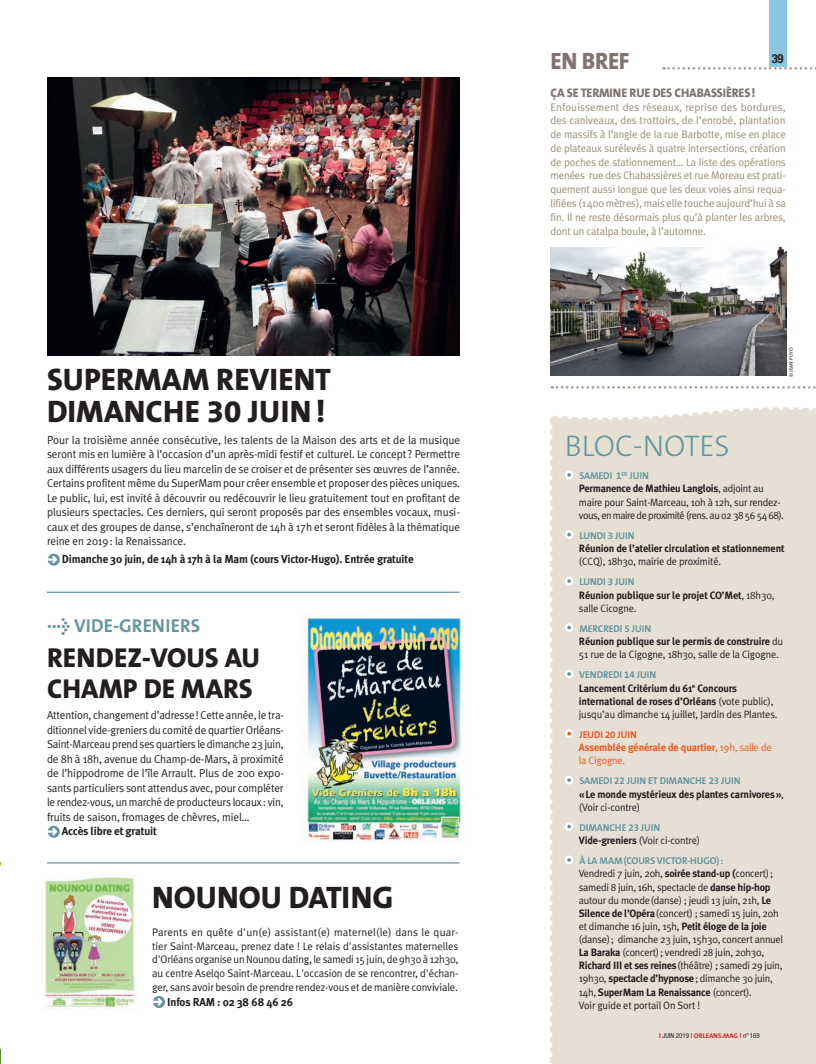
<style>
.page{position:relative;width:816px;height:1064px;background:#fff}
.page>*{position:absolute;margin:0;border:0;box-sizing:border-box;transform-origin:0 0}
.t1{font:800 31.25px/31.2px "The Sans B8";color:#231f20}
.t2{font:300 30px "The Sans B3";color:#65959f}
.t3{font:800 27.5px/31.2px "The Sans B8";color:#231f20}
.t4{font:800 23.75px "The Sans B8";letter-spacing:-.015em;color:#817470}
.t5{font:700 18.75px "The Sans B7";color:#65959f}
.t6{font:800 12.5px "The Sans B8";letter-spacing:-.015em;color:#817470}
.t7{font:700 condensed 12.5px "Helvetica Neue";color:#231f20}
.t8{font:11.5px/14.5px "Meta Plus Normal";letter-spacing:-.01em;color:#231f20;text-align:justify}
.t9{font:11.5px/14.5px "Meta Plus Normal";letter-spacing:-.01em;color:#231f20;text-align:justify;scale:.96 1}
.t10{font:700 11.5px "Meta Plus";letter-spacing:-.015em;color:#231f20}
.t11{font:11px/13.8px "Meta Plus Normal";letter-spacing:-.01em;color:#988d75;text-align:justify}
.t12{font:11px/13.8px "Meta Plus Normal";letter-spacing:-.01em;color:#231f20;text-align:justify}
.t13{font:10.62px/13.1px "Meta Plus Normal";letter-spacing:-.025em;color:#231f20}
.t14{font:700 10.62px/13.1px "Meta Plus";letter-spacing:-.015em;color:#231f20}
.t15{font:700 10.62px "Meta Plus";letter-spacing:-.015em;color:#f15921}
.t16{font:10.62px "Meta Plus Normal";letter-spacing:-.015em;color:#f15921}
.t17{font:700 10px "The Sans B7";letter-spacing:-.005em;color:#65959f}
.t18{font:700 10px "The Sans B7";letter-spacing:.005em;color:#f15921}
.t19{font:condensed 6.88px "Helvetica Neue";color:#231f20}
.t20{font:5px "The Sans B5 Plain";letter-spacing:-.005em;color:#231f20}
.s1{font-family:"Meta Plus"}
.s2{font-family:"Meta Plus Normal";font-weight:400}
.s3{font-family:"Meta Plus";font-weight:700}
.s4{font-weight:700;color:#d1232a}
.s5{font-family:"The Sans B7";font-weight:700;font-stretch:normal;color:#d1232a}
</style>
<div class="page">
<svg style="left:663px;top:67px;width:153px;height:3px"></svg>
<div style="left:768px;top:0;width:18px;height:66px;background:#8ac7e2"></div>
<img style="left:47px;top:78px;width:412px;height:277px">
<hr style="left:47px;top:591px;width:412px;height:2px;background:#65959f">
<svg style="left:551px;top:386px;width:265px;height:2px"></svg>
<svg style="left:48px;top:825px;width:12px;height:12px"></svg>
<svg style="left:47px;top:827px;width:10px;height:8px"></svg>
<svg style="left:48px;top:553px;width:12px;height:12px"></svg>
<svg style="left:47px;top:555px;width:10px;height:8px"></svg>
<img style="left:550px;top:247px;width:236px;height:128px">
<img style="left:303px;top:617px;width:160px;height:226px">
<img style="left:0;top:862px;width:1px;height:201px">
<img style="left:44px;top:877px;width:91px;height:132px">
<svg style="left:153px;top:996px;width:12px;height:12px"></svg>
<svg style="left:153px;top:998px;width:10px;height:7px"></svg>
<hr style="left:47px;top:862px;width:412px;height:1px;background:#65959f">
<div style="left:550px;top:407px;width:266px;height:657px;background:#e6e0d4"></div>
<h1 class="t1" style="left:47px;top:365px;width:285px">SUPERMAM REVIENT<br>DIMANCHE 30 JUIN!</h1>
<p class="t8" style="left:47px;top:432px;width:415px">Pour la troisième année consécutive, les talents de la Maison des arts et de la musique seront mis en lumière à l’occasion d’un après-midi festif et culturel. Le concept? Permettre aux différents usagers du lieu marcelin de se croiser et de présenter ses œuvres de l’année.<br>Certains profitent même du SuperMam pour créer ensemble et proposer des pièces uniques.<br>Le public, lui, est invité à découvrir ou redécouvrir le lieu gratuitement tout en profitant de plusieurs spectacles. Ces derniers, qui seront proposés par des ensembles vocaux, musi&shy;caux et des groupes de danse, s’enchaîneront de 14h à 17h et seront fidèles à la thématique reine en 2019: la Renaissance.</p>
<p class="t10" style="left:62px;top:552px;width:353px">Dimanche 30 juin, de 14h à 17h à la Mam (cours Victor-Hugo). Entrée gratuite</p>
<h3 class="t5" style="left:47px;top:616px;width:155px"><span class="s1">&gt;</span> VIDE-GRENIERS</h3>
<h3 class="t3" style="left:47px;top:643px;width:214px">RENDEZ-VOUS AU<br>CHAMP DE MARS</h3>
<p class="t9" style="left:47px;top:708px;width:248px">Attention, changement d’adresse! Cette année, le tra&shy;ditionnel vide-greniers du comité de quartier Orléans-Saint-Marceau prend ses quartiers le dimanche 23 juin, de 8h à 18h, avenue du Champ-de-Mars, à proximité de l’hippodrome de l’île Arrault. Plus de 200 expo&shy;sants particuliers sont attendus avec, pour compléter le rendez-vous, un marché de producteurs locaux: vin, fruits de saison, fromages de chèvres, miel…</p>
<p class="t10" style="left:62px;top:824px;width:96px">Accès libre et gratuit</p>
<h1 class="t1" style="left:152px;top:883px;width:242px">NOUNOU DATING</h1>
<p class="t12" style="left:152px;top:925px;width:308px">Parents en quête d'un(e) assistant(e) maternel(le) dans le quar&shy;tier Saint-Marceau, prenez date ! Le relais d'assistantes maternelles d'Orléans organise un Nounou dating, le samedi 15 juin, de 9h30 à 12h30, au centre Aselqo Saint-Marceau. L'occasion de se rencontrer, d'échan&shy;ger, sans avoir besoin de prendre rendez-vous et de manière conviviale.</p>
<p class="t10" style="left:167px;top:994px;width:127px">Infos RAM : 02 38 68 46 26</p>
<h3 class="t4" style="left:550px;top:49px;width:81px">EN BREF</h3>
<p class="t6" style="left:550px;top:86px;width:206px">ÇA SE TERMINE RUE DES CHABASSIÈRES!</p>
<p class="t11" style="left:550px;top:100px;width:237px">Enfouissement des réseaux, reprise des bordures, des caniveaux, des trottoirs, de l’enrobé, plantation de massifs à l’angle de la rue Barbotte, mise en place de plateaux surélevés à quatre intersections, création de poches de stationnement… La liste des opérations menées rue des Chabassières et rue Moreau est prati&shy;quement aussi longue que les deux voies ainsi requa&shy;lifiées (1400 mètres), mais elle touche aujourd’hui à sa fin. Il ne reste désormais plus qu’à planter les arbres, dont un catalpa boule, à l’automne.</p>
<p class="t7" style="left:771px;top:51px;width:13px">39</p>
<p class="t20" style="left:788px;top:377px;width:30px;rotate:-90deg">© JEAN PUYO</p>
<h2 class="t2" style="left:564px;top:429px;width:166px">BLOC-NOTES</h2>
<p class="t17" style="left:579px;top:470px;width:71px">SAMEDI 1<sup>ER</sup> JUIN</p>
<p class="t14" style="left:578px;top:482px;width:186px">Permanence de Mathieu Langlois<span class="s2">, adjoint au</span></p>
<p class="t13" style="left:578px;top:495px;width:207px">maire pour Saint-Marceau, 10h à 12h, sur rendez&shy;vous, en maire de proximité (rens. au 02 38 56 54 68).</p>
<p class="t17" style="left:579px;top:530px;width:57px">LUNDI 3 JUIN</p>
<p class="t14" style="left:578px;top:542px;width:207px">Réunion de l’atelier circulation et stationnement</p>
<p class="t13" style="left:578px;top:555px;width:144px">(CCQ), 18h30, mairie de proximité.</p>
<p class="t17" style="left:579px;top:576px;width:57px">LUNDI 3 JUIN</p>
<p class="t14" style="left:578px;top:588px;width:197px">Réunion publique sur le projet CO’Met<span class="s2">, 18h30,</span></p>
<p class="t13" style="left:578px;top:601px;width:59px">salle Cicogne.</p>
<p class="t17" style="left:579px;top:623px;width:73px">MERCREDI 5 JUIN</p>
<p class="t14" style="left:578px;top:635px;width:206px">Réunion publique sur le permis de construire <span class="s2">du</span></p>
<p class="t13" style="left:578px;top:648px;width:201px">51 rue de la Cigogne, 18h30, salle de la Cigogne.</p>
<p class="t17" style="left:579px;top:669px;width:78px">VENDREDI 14 JUIN</p>
<p class="t14" style="left:578px;top:681px;width:196px">Lancement Critérium du 61<sup>e</sup> Concours international de roses d’Orléans <span class="s2">(vote public),</span></p>
<p class="t13" style="left:578px;top:707px;width:200px">jusqu’au dimanche 14 juillet, Jardin des Plantes.</p>
<p class="t18" style="left:579px;top:729px;width:59px">JEUDI 20 JUIN</p>
<p class="t15" style="left:578px;top:741px;width:194px">Assemblée générale de quartier<span class="s2">, 19h, salle de</span></p>
<p class="t16" style="left:578px;top:754px;width:48px">la Cigogne.</p>
<p class="t17" style="left:579px;top:775px;width:163px">SAMEDI 22 JUIN ET DIMANCHE 23 JUIN</p>
<p class="t14" style="left:578px;top:787px;width:206px">«Le monde mystérieux des plantes carnivores»<span class="s2">,</span></p>
<p class="t13" style="left:578px;top:800px;width:63px">(Voir ci-contre)</p>
<p class="t17" style="left:579px;top:822px;width:82px">DIMANCHE 23 JUIN</p>
<p class="t13" style="left:578px;top:833px;width:123px"><span class="s3">Vide-greniers</span> (Voir ci-contre)</p>
<p class="t17" style="left:579px;top:855px;width:145px">À LA MAM(COURS VICTOR-HUGO):</p>
<p class="t13" style="left:578px;top:867px;width:206px">Vendredi 7 juin, 20h, <span class="s3">soirée stand-up (</span>concert); samedi 8 juin, 16h, spectacle de <span class="s3">danse hip-hop </span>autour du monde(danse) ; jeudi 13 juin, 21h, <span class="s3">Le Silence de l’Opéra</span>(concert) ; samedi 15 juin, 20h et dimanche 16 juin, 15h, <span class="s3">Petit éloge de la joie </span>(danse); dimanche 23 juin, 15h30, concert annuel <span class="s3">La Baraka</span> (concert); vendredi 28 juin, 20h30, <span class="s3">Richard III et ses reines</span>(théâtre) ; samedi 29 juin, 19h30, <span class="s3">spectacle d’hypnose</span>; dimanche 30 juin,</p>
<p class="t14" style="left:578px;top:985px;width:175px"><span class="s2">14h,</span> SuperMam La Renaissance <span class="s2">(concert).</span></p>
<p class="t13" style="left:578px;top:998px;width:123px">Voir guide et portail On Sort !</p>
<p class="t19" style="left:659px;top:1032px;width:102px"><span class="s4">I</span> JUIN 2019 <span class="s4">|</span> <span class="s5">ORLEANS.MAG</span> <span class="s4">|</span> n° 169</p>
</div>
